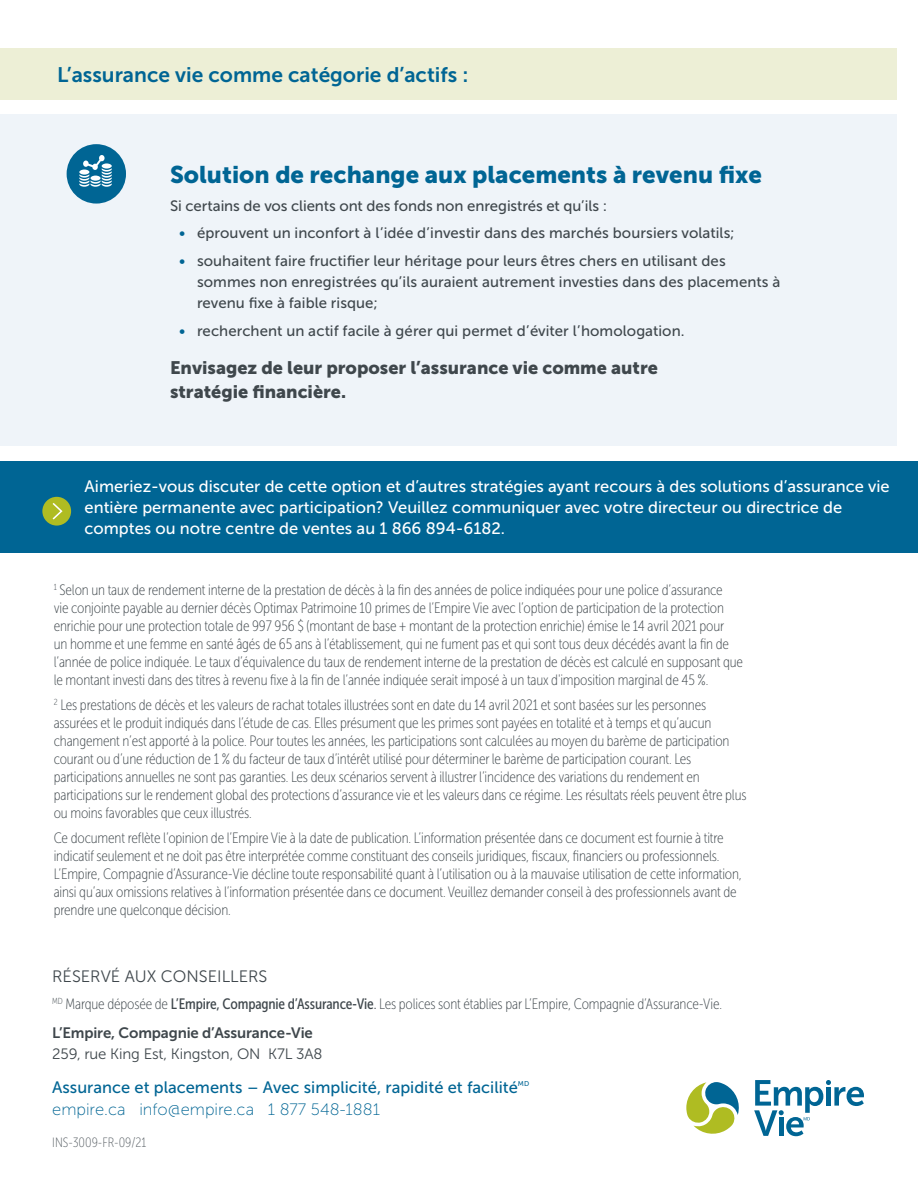
<style>
.page{position:relative;width:918px;height:1188px;background:#fff}
.page>*{position:absolute;margin:0;border:0;box-sizing:border-box;transform-origin:0 0}
.EL_Heading_2_-_18_pt{font:24px "Museo Sans 900";color:#006594}
.EL_SubHead_2_-_16_pt{font:21px "Museo Sans 700";color:#006594}
.EL_Heading_3_-_12_pt{font:18px/24px "Museo Sans 900";color:#3f474c}
.EL_Heading_4_-_11_pt{font:16.5px/21px "Museo Sans 500";color:#fff}
.EL_Heading_7_-_11_pt{font:16.5px "Museo Sans 500";color:#006594}
.EL_Heading_7_-_11_pt-2{font:16.5px "Museo Sans 100";color:#006594}
.EL_Body_Text_-_10_pt{font:16.5px "Museo Sans 300";color:#3f474c}
.EL_Footnote_Legal{font:15px/18px "Museo Sans Cond 100";letter-spacing:-.01em;color:#3f474c}
.New_Brand_Body_Copy_10_14{font:15px/21px "Museo Sans 500";letter-spacing:.005em;color:#3f474c}
.EL_Footnote_Legal-2{font:15px "Museo Sans 700";letter-spacing:-.01em;color:#3f474c}
.EL_Footnote_Legal-3{font:15px "Museo Sans 300";letter-spacing:-.01em;color:#3f474c}
.Foot_Note_-_Museo_Condensed{font:13.5px "Museo Sans Cond 100";color:#5a6166}
.EL_Heading_7_-_11_pt-3{font:7.05px "Museo Sans 500";color:#006594}
.s1{color:#006594}
.s2{font-family:"Museo Sans Cond 500"}
.s3{font-family:"Museo Sans Cond 300"}
</style>
<div class="page">
<div style="left:0;top:114px;width:896px;height:332px;background:#eff4f9"></div>
<div style="left:0;top:48px;width:896px;height:52px;background:#edefd6"></div>
<div style="left:0;top:461px;width:918px;height:91px;background:#006594"></div>
<div style="left:42px;top:497px;width:29px;height:29px;background:#afbc22;border-radius:50%"></div>
<svg style="left:53px;top:503px;width:10px;height:17px"></svg>
<svg style="left:686px;top:1082px;width:53px;height:52px"></svg>
<svg style="left:754px;top:1080px;width:110px;height:56px"></svg>
<div style="left:67px;top:144px;width:59px;height:60px;background:#006594;border-radius:50%"></div>
<svg style="left:79px;top:155px;width:33px;height:32px"></svg>
<h2 class="EL_SubHead_2_-_16_pt" style="left:57px;top:63px;width:413px">L’assurance vie comme catégorie d’actifs :</h2>
<h1 class="EL_Heading_2_-_18_pt" style="left:170px;top:161px;width:593px">Solution de rechange aux placements à revenu fixe</h1>
<p class="New_Brand_Body_Copy_10_14" style="left:170px;top:195px;width:439px">Si certains de vos clients ont des fonds non enregistrés et qu’ils :</p>
<p class="New_Brand_Body_Copy_10_14" style="left:179px;top:223px;width:557px"><span class="s1">•</span> éprouvent un inconfort à l’idée d’investir dans des marchés boursiers volatils;</p>
<p class="New_Brand_Body_Copy_10_14" style="left:197px;top:250px;width:585px;text-indent:-18px"><span class="s1">•</span> souhaitent faire fructifier leur héritage pour leurs êtres chers en utilisant des sommes non enregistrées qu’ils auraient autrement investies dans des placements à revenu fixe à faible risque;</p>
<p class="New_Brand_Body_Copy_10_14" style="left:179px;top:320px;width:507px"><span class="s1">•</span> recherchent un actif facile à gérer qui permet d’éviter l’homologation.</p>
<h2 class="EL_Heading_3_-_12_pt" style="left:170px;top:356px;width:489px">Envisagez de leur proposer l’assurance vie comme autre stratégie financière.</h2>
<p class="EL_Heading_4_-_11_pt" style="left:85px;top:476px;width:807px">Aimeriez-vous discuter de cette option et d’autres stratégies ayant recours à des solutions d’assurance vie entière permanente avec participation? Veuillez communiquer avec votre directeur ou directrice de comptes ou notre centre de ventes au 1 866 894-6182.</p>
<p class="EL_Footnote_Legal" style="left:54px;top:581px;width:691px"><sup>1</sup> Selon un taux de rendement interne de la prestation de décès à la fin des années de police indiquées pour une police d’assurance<br>vie conjointe payable au dernier décès Optimax Patrimoine 10 primes de l’Empire Vie avec l’option de participation de la protection enrichie pour une protection totale de 997 956 $ (montant de base + montant de la protection enrichie) émise le 14 avril 2021 pour<br>un homme et une femme en santé âgés de 65 ans à l’établissement, qui ne fument pas et qui sont tous deux décédés avant la fin de l’année de police indiquée. Le taux d’équivalence du taux de rendement interne de la prestation de décès est calculé en supposant que le montant investi dans des titres à revenu fixe à la fin de l’année indiquée serait imposé à un taux d'imposition marginal de 45 %.</p>
<p class="EL_Footnote_Legal" style="left:54px;top:696px;width:694px"><sup>2</sup> Les prestations de décès et les valeurs de rachat totales illustrées sont en date du 14 avril 2021 et sont basées sur les personnes assurées et le produit indiqués dans l’étude de cas. Elles présument que les primes sont payées en totalité et à temps et qu’aucun changement n’est apporté à la police. Pour toutes les années, les participations sont calculées au moyen du barème de participation courant ou d’une réduction de 1 % du facteur de taux d’intérêt utilisé pour déterminer le barème de participation courant. Les participations annuelles ne sont pas garanties. Les deux scénarios servent à illustrer l’incidence des variations du rendement en participations sur le rendement global des protections d’assurance vie et les valeurs dans ce régime. Les résultats réels peuvent être plus ou moins favorables que ceux illustrés.</p>
<p class="EL_Footnote_Legal" style="left:54px;top:829px;width:690px">Ce document reflète l’opinion de l’Empire Vie à la date de publication. L’information présentée dans ce document est fournie à titre indicatif seulement et ne doit pas être interprétée comme constituant des conseils juridiques, fiscaux, financiers ou professionnels.<br>L’Empire, Compagnie d’Assurance-Vie décline toute responsabilité quant à l’utilisation ou à la mauvaise utilisation de cette information, ainsi qu’aux omissions relatives à l’information présentée dans ce document. Veuillez demander conseil à des professionnels avant de prendre une quelconque décision.</p>
<p class="EL_Body_Text_-_10_pt" style="left:52px;top:968px;width:217px">RÉSERVÉ AUX CONSEILLERS</p>
<p class="EL_Footnote_Legal" style="left:52px;top:995px;width:671px"><sup>MD</sup> Marque déposée de <span class="s2">L’Empire, Compagnie d’Assurance-Vie</span><span class="s3">.</span> Les polices sont établies par L’Empire, Compagnie d’Assurance-Vie.</p>
<p class="EL_Footnote_Legal-2" style="left:52px;top:1024px;width:262px">L’Empire, Compagnie d’Assurance-Vie</p>
<p class="EL_Footnote_Legal-3" style="left:52px;top:1046px;width:272px">259, rue King Est, Kingston, ON K7L 3A8</p>
<p class="EL_Heading_7_-_11_pt" style="left:52px;top:1078px;width:467px">Assurance et placements – Avec simplicité, rapidité et facilité</p>
<p class="EL_Heading_7_-_11_pt-3" style="left:518px;top:1080px;width:13px">MD</p>
<p class="EL_Heading_7_-_11_pt-2" style="left:52px;top:1100px;width:329px">empire.ca info@empire.ca 1 877 548-1881</p>
<p class="Foot_Note_-_Museo_Condensed" style="left:52px;top:1135px;width:96px">INS-3009-FR-09/21</p>
</div>
